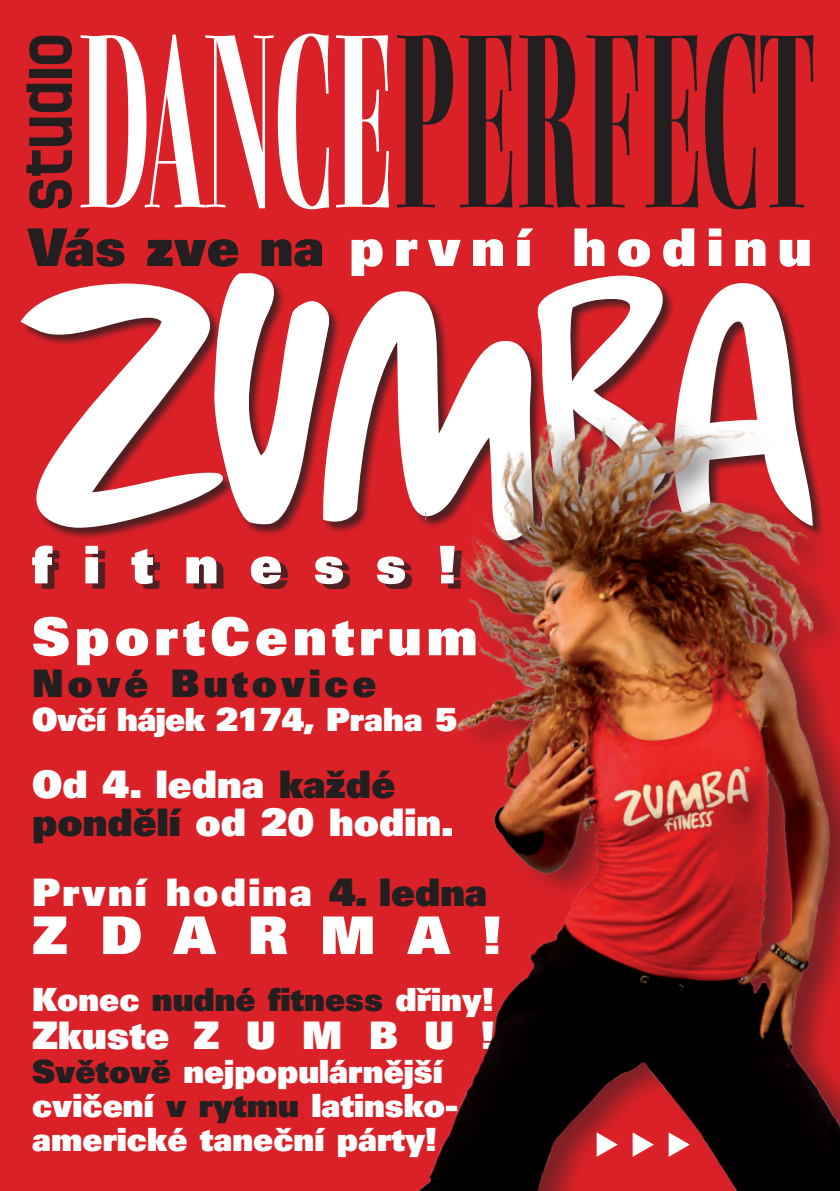
<style>
.page{position:relative;width:840px;height:1191px;background:#fff}
.page>*{position:absolute;margin:0;border:0;box-sizing:border-box;transform-origin:0 0}
.t1{font:900 52px "Univers CE Extra";letter-spacing:.2em;color:#fff}
.t2{font:900 52px "Univers CE Extra";letter-spacing:.1em;color:#fff}
.t3{font:900 52px "Univers CE Extra";letter-spacing:.6em;color:#fff}
.t4{font:900 38px/38px "Univers CE Extra";color:#fff}
.t5{font:900 38px "Univers CE Extra";letter-spacing:.06em;color:#fff}
.t6{font:900 38px "Univers CE Extra";letter-spacing:.1em;color:#231f20}
.t7{font:900 32px/34px "Univers CE Extra";color:#fff}
.t8{font:900 32px "Univers CE Extra";color:#231f20}
.t9{font:900 32px "Univers CE Extra";letter-spacing:-.02em;color:#fff}
.t10{font:30px/36px "Zapf Dingbats ITC";color:#fff;text-align:justify}
.s1{color:#231f20}
.s2{color:#fff}
</style>
<div class="page">
<div style="left:0;top:0;width:839px;height:1191px;background:#da2128"></div>
<svg style="left:81px;top:33px;width:248px;height:176px"></svg>
<svg style="left:336px;top:35px;width:53px;height:172px"></svg>
<svg style="left:397px;top:35px;width:56px;height:172px"></svg>
<svg style="left:460px;top:35px;width:52px;height:172px"></svg>
<svg style="left:519px;top:35px;width:60px;height:172px"></svg>
<svg style="left:586px;top:35px;width:51px;height:172px"></svg>
<svg style="left:645px;top:35px;width:53px;height:172px"></svg>
<svg style="left:705px;top:33px;width:108px;height:176px"></svg>
<svg style="left:26px;top:118px;width:46px;height:90px"></svg>
<svg style="left:26px;top:84px;width:46px;height:28px"></svg>
<div style="left:29px;top:70px;width:43px;height:8px;background:#231f20"></div>
<svg style="left:29px;top:36px;width:43px;height:28px"></svg>
<div style="left:39px;top:550px;width:422px;height:39px;background:#231f20;opacity:.75"></div>
<div style="left:20px;top:273px;width:803px;height:279px;background:#231f20;opacity:.75"></div>
<svg style="left:214px;top:273px;width:117px;height:252px"></svg>
<svg style="left:536px;top:274px;width:276px;height:125px"></svg>
<svg style="left:21px;top:283px;width:204px;height:245px"></svg>
<svg style="left:322px;top:287px;width:211px;height:255px"></svg>
<img style="left:397px;top:399px;width:442px;height:792px">
<h1 class="t1" style="left:28px;top:216px;width:785px"><span class="s1">Vás zve na</span> první hodinu</h1>
<h1 class="t3" style="left:32px;top:533px;width:426px">fitness!</h1>
<h1 class="t2" style="left:32px;top:605px;width:447px">Sportcentrum</h1>
<p class="t6" style="left:32px;top:661px;width:345px">Nové Butovice</p>
<p class="t9" style="left:32px;top:700px;width:427px">Ovčí hájek 2174, Praha 5</p>
<p class="t4" style="left:32px;top:765px;width:423px">Od 4. ledna <span class="s1">každé pondělí</span> od 20 hodin.</p>
<p class="t5" style="left:32px;top:869px;width:456px">První hodina <span class="s1">4. ledna</span></p>
<h1 class="t1" style="left:32px;top:904px;width:470px">zdar ma!</h1>
<p class="t8" style="left:32px;top:980px;width:463px"><span class="s2">Konec</span> nudné fitness <span class="s2">dřiny!</span></p>
<p class="t4" style="left:32px;top:1016px;width:464px">Zkuste Z U M B U !</p>
<p class="t7" style="left:32px;top:1054px;width:427px"><span class="s1">Světově</span> nejpopulárnější cvičení <span class="s1">v rytmu</span> latinsko&shy;americké taneční párty!</p>
<p class="t10" style="left:589px;top:1157px;width:28px;rotate:-90deg">▼ ▼ ▼</p>
</div>
